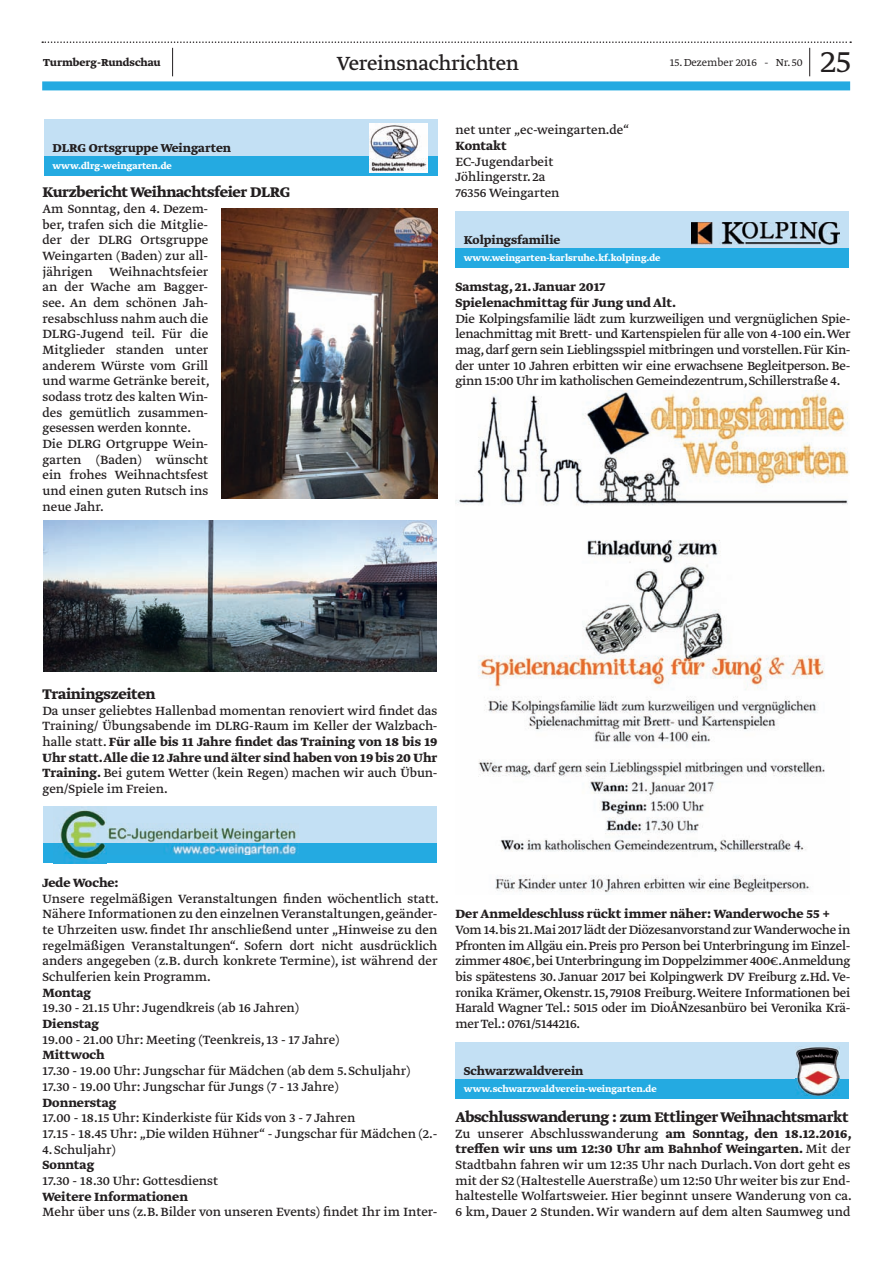
<style>
.page{position:relative;width:893px;height:1263px;background:#fff}
.page>*{position:absolute;margin:0;border:0;box-sizing:border-box;transform-origin:0 0}
.t1{font:300 36px "Greta Text Std";color:#231f20}
.t2{font:22.5px "Greta Text Std";letter-spacing:-.015em;color:#231f20}
.t3{font:700 16.5px "Greta Text Std";letter-spacing:-.02em;color:#231f20}
.t4{font:14.1px/15.8px "Greta Text Std";color:#231f20;text-align:justify}
.t5{font:700 14.1px/15.8px "Greta Text Std";color:#231f20}
.t6{font:700 13.5px "Greta Text Std";color:#231f20}
.t7{font:300 12px "Greta Text Std";color:#231f20}
.t8{font:700 12px "Greta Text Std";color:#231f20}
.t9{font:700 10.5px "Greta Text Std";color:#fff}
.s1{font-weight:700}
</style>
<div class="page">
<div style="left:42px;top:81px;width:808px;height:9px;background:#24aae1"></div>
<svg style="left:42px;top:41px;width:809px;height:35px"></svg>
<div style="left:44px;top:119px;width:393px;height:57px;background:#c3e0f4"></div>
<div style="left:44px;top:156px;width:393px;height:20px;background:#24aae1"></div>
<img style="left:370px;top:123px;width:58px;height:49px">
<img style="left:43px;top:521px;width:394px;height:151px">
<img style="left:221px;top:208px;width:216px;height:290px">
<div style="left:43px;top:806px;width:394px;height:57px;background:#c3e0f4"></div>
<div style="left:43px;top:843px;width:394px;height:20px;background:#24aae1"></div>
<img style="left:60px;top:810px;width:47px;height:53px">
<img style="left:107px;top:827px;width:191px;height:27px">
<div style="left:455px;top:211px;width:394px;height:57px;background:#c3e0f4"></div>
<div style="left:455px;top:248px;width:394px;height:20px;background:#24aae1"></div>
<img style="left:691px;top:222px;width:149px;height:22px">
<img style="left:455px;top:391px;width:394px;height:502px">
<div style="left:456px;top:1042px;width:393px;height:57px;background:#c3e0f4"></div>
<div style="left:456px;top:1079px;width:393px;height:20px;background:#24aae1"></div>
<img style="left:796px;top:1047px;width:43px;height:48px">
<p class="t8" style="left:43px;top:56px;width:119px">Turmberg-Rundschau</p>
<h2 class="t2" style="left:337px;top:50px;width:184px">Vereinsnachrichten</h2>
<p class="t7" style="left:670px;top:56px;width:134px">15. Dezember 2016 - Nr. 50</p>
<h1 class="t1" style="left:821px;top:41px;width:32px">25</h1>
<p class="t6" style="left:52px;top:140px;width:180px">DLRG Ortsgruppe Weingarten</p>
<p class="t3" style="left:43px;top:182px;width:249px">Kurzbericht Weihnachtsfeier DLRG</p>
<p class="t4" style="left:43px;top:201px;width:169px;text-align:left">Am Sonntag, den 4. Dezem&shy;ber, trafen sich die Mitglie&shy;der der DLRG Ortsgruppe<br>Weingarten (Baden) zur all&shy;jährigen Weihnachtsfeier an der Wache am Bagger&shy;see. An dem schönen Jah&shy;resabschluss nahm auch die<br>DLRG-Jugend teil. Für die<br>Mitglieder standen unter anderem Würste vom Grill und warme Getränke bereit, sodass trotz des kalten Win&shy;des gemütlich zusammen&shy;gesessen werden konnte.<br>Die DLRG Ortgruppe Wein&shy;garten (Baden) wünscht ein frohes Weihnachtsfest und einen guten Rutsch ins neue Jahr.</p>
<p class="t9" style="left:52px;top:159px;width:121px">www.dlrg-weingarten.de</p>
<p class="t4" style="left:455px;top:123px;width:175px">net unter „ec-weingarten.de“</p>
<p class="t5" style="left:455px;top:139px;width:53px">Kontakt</p>
<p class="t4" style="left:455px;top:154px;width:106px;text-align:left">EC-Jugendarbeit<br>Jöhlingerstr. 2a<br>76356 Weingarten</p>
<p class="t6" style="left:464px;top:232px;width:98px">Kolpingsfamilie</p>
<p class="t9" style="left:464px;top:251px;width:198px">www.weingarten-karlsruhe.kf.kolping.de</p>
<p class="t5" style="left:455px;top:280px;width:222px">Samstag, 21. Januar 2017<br>Spielenachmittag für Jung und Alt.</p>
<p class="t4" style="left:455px;top:311px;width:396px">Die Kolpingsfamilie lädt zum kurzweiligen und vergnüglichen Spie&shy;lenachmittag mit Brett- und Kartenspielen für alle von 4-100 ein. Wer mag, darf gern sein Lieblingsspiel mitbringen und vorstellen. Für Kin&shy;der unter 10 Jahren erbitten wir eine erwachsene Begleitperson. Be&shy;ginn 15:00 Uhr im katholischen Gemeindezentrum, Schillerstraße 4.</p>
<p class="t3" style="left:43px;top:684px;width:114px">Trainingszeiten</p>
<p class="t4" style="left:43px;top:703px;width:397px">Da unser geliebtes Hallenbad momentan renoviert wird findet das Training/ Übungsabende im DLRG-Raum im Keller der Walzbach&shy;halle statt. <span class="s1">Für alle bis 11 Jahre findet das Training von 18 bis 19<br>Uhr statt. Alle die 12 Jahre und älter sind haben von 19 bis 20 Uhr Training.</span> Bei gutem Wetter (kein Regen) machen wir auch Übun&shy;gen/Spiele im Freien.</p>
<p class="t5" style="left:43px;top:875px;width:78px">Jede Woche:</p>
<p class="t4" style="left:43px;top:891px;width:398px">Unsere regelmäßigen Veranstaltungen finden wöchentlich statt.<br>Nähere Informationen zu den einzelnen Veranstaltungen, geänder&shy;te Uhrzeiten usw. findet Ihr anschließend unter „Hinweise zu den regelmäßigen Veranstaltungen“. Sofern dort nicht ausdrücklich anders angegeben (z.B. durch konkrete Termine), ist während der Schulferien kein Programm.</p>
<p class="t5" style="left:43px;top:985px;width:50px">Montag</p>
<p class="t4" style="left:43px;top:1001px;width:258px">19.30 - 21.15 Uhr: Jugendkreis (ab 16 Jahren)</p>
<p class="t5" style="left:43px;top:1017px;width:58px">Dienstag</p>
<p class="t4" style="left:43px;top:1032px;width:298px">19.00 - 21.00 Uhr: Meeting (Teenkreis, 13 - 17 Jahre)</p>
<p class="t5" style="left:43px;top:1048px;width:64px">Mittwoch</p>
<p class="t4" style="left:43px;top:1064px;width:369px">17.30 - 19.00 Uhr: Jungschar für Mädchen (ab dem 5. Schuljahr)<br>17.30 - 19.00 Uhr: Jungschar für Jungs (7 - 13 Jahre)</p>
<p class="t5" style="left:43px;top:1095px;width:75px">Donnerstag</p>
<p class="t4" style="left:43px;top:1111px;width:396px">17.00 - 18.15 Uhr: Kinderkiste für Kids von 3 - 7 Jahren<br>17.15 - 18.45 Uhr: „Die wilden Hühner“ - Jungschar für Mädchen (2.-</p>
<p class="t4" style="left:43px;top:1142px;width:75px">4. Schuljahr)</p>
<p class="t5" style="left:43px;top:1158px;width:53px">Sonntag</p>
<p class="t4" style="left:43px;top:1173px;width:177px">17.30 - 18.30 Uhr: Gottesdienst</p>
<p class="t5" style="left:43px;top:1189px;width:147px">Weitere Informationen</p>
<p class="t4" style="left:43px;top:1205px;width:396px">Mehr über uns (z.B. Bilder von unseren Events) findet Ihr im Inter-</p>
<p class="t5" style="left:455px;top:907px;width:376px">Der Anmeldeschluss rückt immer näher: Wanderwoche 55 +</p>
<p class="t4" style="left:455px;top:922px;width:396px">Vom 14.bis 21.Mai 2017 lädt der Diözesanvorstand zur Wanderwoche in Pfronten im Allgäu ein. Preis pro Person bei Unterbringung im Einzel&shy;zimmer 480€,bei Unterbringung im Doppelzimmer 400€.Anmeldung bis spätestens 30. Januar 2017 bei Kolpingwerk DV Freiburg z.Hd. Ve&shy;ronika Krämer, Okenstr. 15, 79108 Freiburg. Weitere Informationen bei Harald Wagner Tel.: 5015 oder im DioÅNzesanbüro bei Veronika Krä&shy;mer Tel.: 0761/5144216.</p>
<p class="t6" style="left:464px;top:1063px;width:121px">Schwarzwaldverein</p>
<p class="t9" style="left:464px;top:1082px;width:194px">www.schwarzwaldverein-weingarten.de</p>
<p class="t3" style="left:455px;top:1107px;width:395px">Abschlusswanderung : zum Ettlinger Weihnachtsmarkt</p>
<p class="t4" style="left:455px;top:1126px;width:398px">Zu unserer Abschlusswanderung <span class="s1">am Sonntag, den 18.12.2016, treffen wir uns um 12:30 Uhr am Bahnhof Weingarten.</span> Mit der Stadtbahn fahren wir um 12:35 Uhr nach Durlach. Von dort geht es mit der S2 (Haltestelle Auerstraße) um 12:50 Uhr weiter bis zur End&shy;haltestelle Wolfartsweier. Hier beginnt unsere Wanderung von ca.<br>6 km, Dauer 2 Stunden. Wir wandern auf dem alten Saumweg und</p>
</div>
